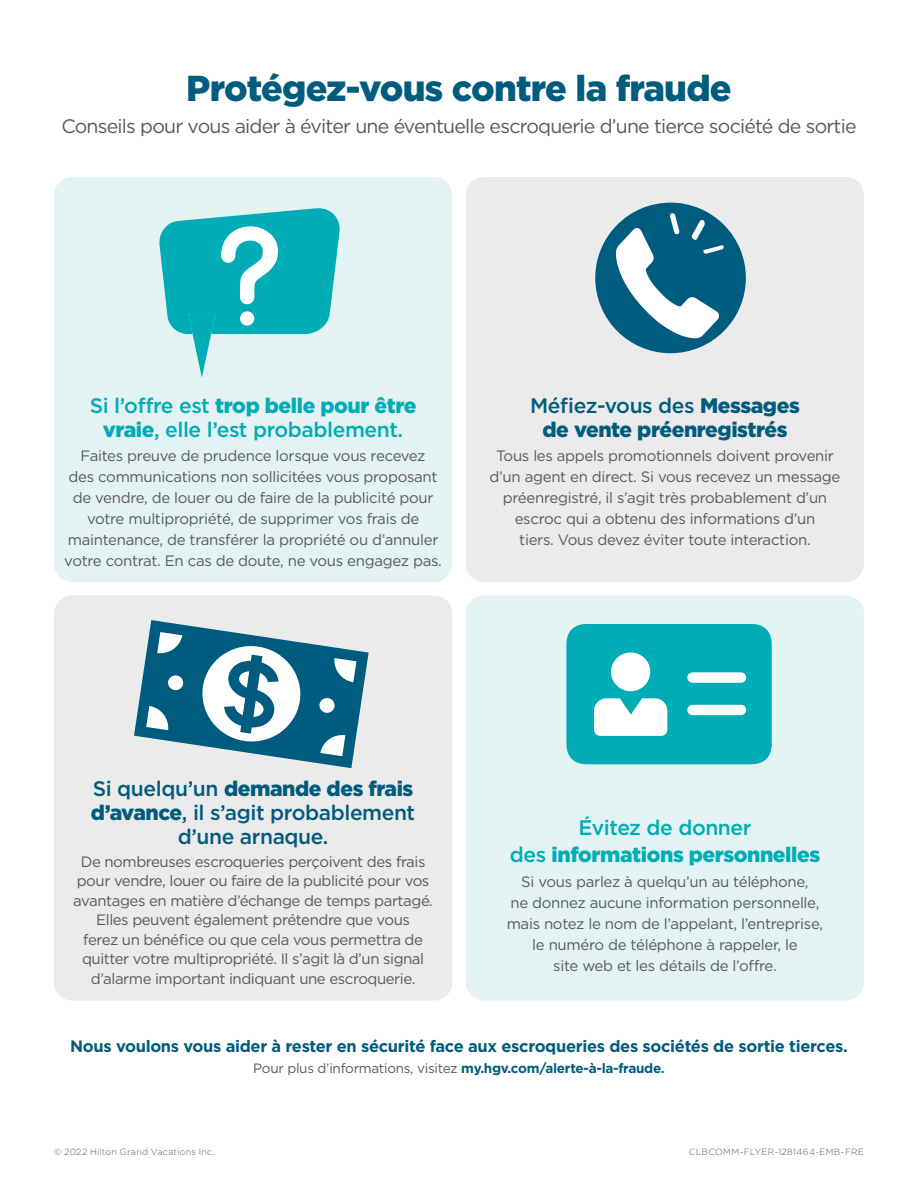
<style>
.page{position:relative;width:918px;height:1188px;background:#fff}
.page>*{position:absolute;margin:0;border:0;box-sizing:border-box;transform-origin:0 0}
.t1{font:900 36px "Gotham";letter-spacing:-.02em;color:#005c7e}
.t2{font:500 21px/24px "Gotham";letter-spacing:-.02em;color:#005c7e;text-align:center}
.t3{font:500 21px/24px "Gotham";letter-spacing:-.02em;color:#00acb6;text-align:center}
.t4{font:900 21px/24px "Gotham";letter-spacing:-.02em;color:#005c7e;text-align:center}
.t5{font:900 21px/27.3px "Gotham";letter-spacing:-.02em;color:#00acb6;text-align:center}
.t6{font:19.5px "Gotham";letter-spacing:-.04em;color:#58595b}
.t7{font:700 16.5px "Gotham";letter-spacing:-.02em;color:#005c7e}
.t8{font:15px/21px "Gotham";letter-spacing:-.02em;color:#58595b;text-align:center}
.t9{font:13.5px "Gotham";letter-spacing:-.02em;color:#58595b}
.t10{font:300 9px "Gotham";letter-spacing:.03em;color:#58595b}
.s1{font-weight:900}
.s2{font-weight:500}
.s3{font-weight:700;color:#005c7e}
.s4{font-weight:700}
</style>
<div class="page">
<div style="left:54px;top:177px;width:398px;height:405px;background:#e3f3f4;border-radius:18px"></div>
<div style="left:466px;top:177px;width:398px;height:405px;background:#ebebec;border-radius:18px"></div>
<svg style="left:159px;top:208px;width:181px;height:170px"></svg>
<div style="left:240px;top:311px;width:14px;height:15px;background:#fff;border-radius:50%"></div>
<div style="left:595px;top:203px;width:151px;height:150px;background:#005c7e;border-radius:50%"></div>
<svg style="left:616px;top:213px;width:108px;height:125px"></svg>
<div style="left:54px;top:596px;width:398px;height:404px;background:#ebebec;border-radius:18px"></div>
<div style="left:466px;top:596px;width:398px;height:404px;background:#e3f3f4;border-radius:18px"></div>
<svg style="left:134px;top:620px;width:235px;height:148px"></svg>
<svg style="left:566px;top:624px;width:206px;height:140px;background:#2dbac3"></svg>
<h1 class="t1" style="left:186px;top:64px;width:547px">Protégez-vous contre la fraude</h1>
<h3 class="t6" style="left:61px;top:113px;width:797px">Conseils pour vous aider à éviter une éventuelle escroquerie d’une tierce société de sortie</h3>
<h2 class="t3" style="left:90px;top:393px;width:328px">Si l’offre est <span class="s1">trop belle pour être vraie</span>, elle l’est probablement.</h2>
<p class="t8" style="left:64px;top:445px;width:379px">Faites preuve de prudence lorsque vous recevez<br>des communications non sollicitées vous proposant de vendre, de louer ou de faire de la publicité pour votre multipropriété, de supprimer vos frais de maintenance, de transférer la propriété ou d’annuler votre contrat. En cas de doute, ne vous engagez pas.</p>
<h2 class="t4" style="left:530px;top:393px;width:271px"><span class="s2">Méfiez-vous des</span> Messages de vente préenregistrés</h2>
<p class="t8" style="left:490px;top:445px;width:352px">Tous les appels promotionnels doivent provenir d’un agent en direct. Si vous recevez un message préenregistré, il s’agit très probablement d’un escroc qui a obtenu des informations d’un<br>tiers. Vous devez éviter toute interaction.</p>
<h2 class="t2" style="left:91px;top:776px;width:326px">Si quelqu’un <span class="s1">demande des frais d’avance</span>, il s’agit probablement d’une arnaque.</h2>
<p class="t8" style="left:73px;top:851px;width:361px;line-height:19.5px">De nombreuses escroqueries perçoivent des frais pour vendre, louer ou faire de la publicité pour vos avantages en matière d’échange de temps partagé.<br>Elles peuvent également prétendre que vous<br>ferez un bénéfice ou que cela vous permettra de quitter votre multipropriété. Il s’agit là d’un signal d’alarme important indiquant une escroquerie.</p>
<h2 class="t5" style="left:510px;top:814px;width:312px"><span class="s2">Évitez de donner<br>des</span> informations personnelles</h2>
<p class="t8" style="left:507px;top:870px;width:318px">Si vous parlez à quelqu’un au téléphone,<br>ne donnez aucune information personnelle, mais notez le nom de l’appelant, l’entreprise, le numéro de téléphone à rappeler, le<br>site web et les détails de l’offre.</p>
<p class="t7" style="left:70px;top:1035px;width:779px">Nous voulons vous aider à rester en sécurité face aux escroqueries des sociétés de sortie tierces.</p>
<p class="t9" style="left:253px;top:1060px;width:413px">Pour plus d’informations, visitez <span class="s3">my.hgv.com/alerte-à-la-fraude</span><span class="s4">.</span></p>
<p class="t10" style="left:54px;top:1146px;width:162px">© 2022 Hilton Grand Vacations Inc.</p>
<p class="t10" style="left:689px;top:1146px;width:177px">CLBCOMM-FLYER-1281464-EMB-FRE</p>
</div>
